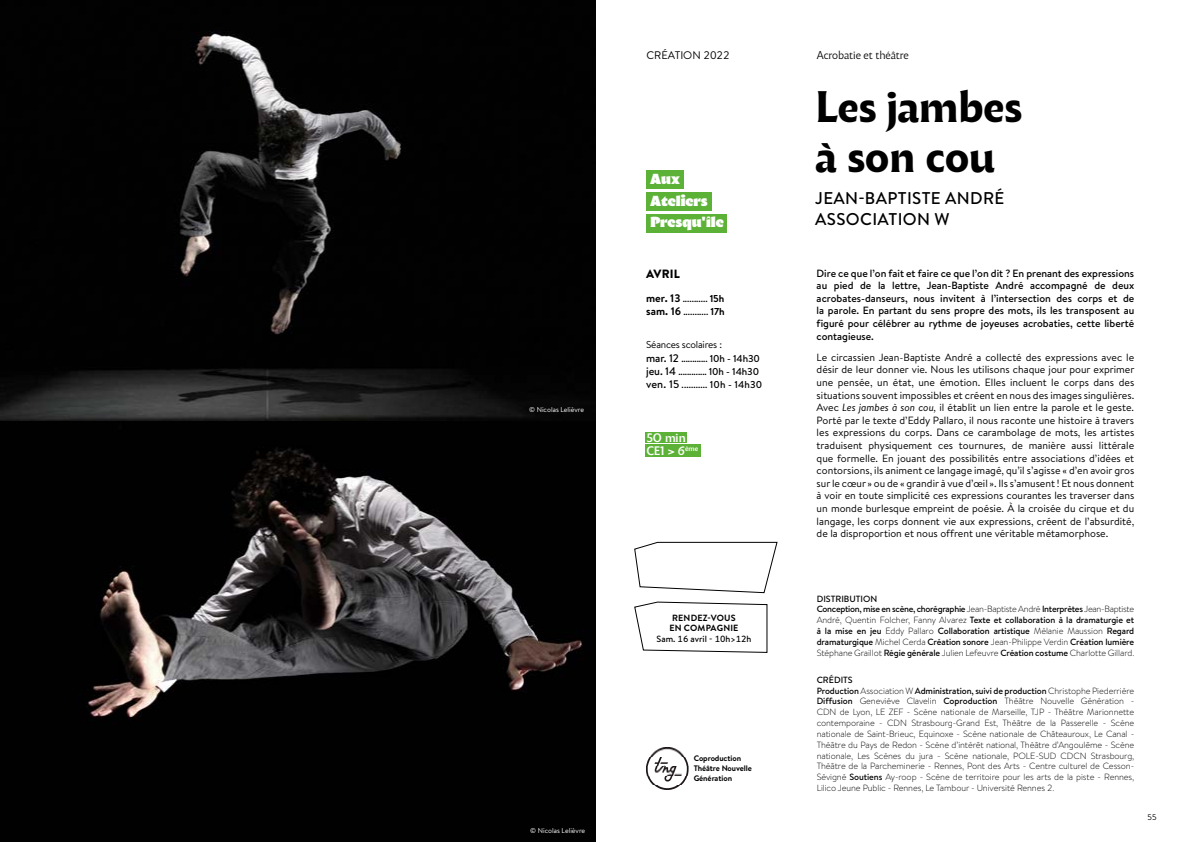
<style>
.page{position:relative;width:1191px;height:842px;background:#fff}
.page>*{position:absolute;margin:0;border:0;box-sizing:border-box;transform-origin:0 0}
.t1{font:700 42px/50.4px "Malik";color:#000}
.t2{font:500 17px/20.4px "Brandon Text";letter-spacing:.02em;color:#000}
.t3{font:14px/21.3px "Malik Heavy Display";color:#fff}
.t4{font:500 12px/12.8px "Malik";color:#fff}
.t5{font:900 12px "Brandon Text";letter-spacing:.01em;color:#000}
.t6{font:11px "Malik";color:#000}
.t7{font:11px "Brandon Text";color:#000}
.t8{font:10.5px/12.6px "Brandon Text";color:#000;text-align:justify}
.t9{font:500 10.5px/12.6px "Brandon Text";color:#000;text-align:justify}
.t10{font:10px "Brandon Text";letter-spacing:-.02em;color:#000}
.t11{font:300 9px/10.8px "Brandon Text";letter-spacing:-.01em;color:#000}
.t12{font:500 9px/10.8px "Brandon Text";letter-spacing:-.01em;color:#000}
.t13{font:700 9px/10.8px "Brandon Text";letter-spacing:.02em;color:#000;text-align:center}
.t14{font:700 8px/10px "Brandon Text";letter-spacing:-.01em;color:#000}
.t15{font:8px "Brandon Text";color:#000}
.t16{font:7px "Brandon Text";color:#fff}
.s1{font-weight:700;font-size:11px}
.s2{font-weight:700;font-size:10px}
.s3{font-size:11px}
.s4{font-size:10px}
.s5{font-style:italic}
.s6{font-weight:300}
.s7{font-weight:500}
</style>
<div class="page">
<img style="left:0;top:0;width:595px;height:842px">
<svg style="left:634px;top:541px;width:144px;height:53px"></svg>
<div style="left:646px;top:171px;width:38px;height:18px;background:#5cb237"></div>
<div style="left:646px;top:192px;width:66px;height:19px;background:#5cb237"></div>
<div style="left:646px;top:214px;width:81px;height:18px;background:#5cb237"></div>
<img style="left:646px;top:748px;width:43px;height:42px">
<div style="left:645px;top:432px;width:41px;height:11px;background:#5cb237"></div>
<div style="left:645px;top:444px;width:55px;height:13px;background:#5cb237"></div>
<svg style="left:634px;top:601px;width:134px;height:52px"></svg>
<p class="t16" style="left:529px;top:405px;width:56px">© Nicolas Lelièvre</p>
<p class="t16" style="left:530px;top:825px;width:56px">© Nicolas Lelièvre</p>
<p class="t7" style="left:646px;top:47px;width:85px">CRÉATION 2022</p>
<h3 class="t3" style="left:650px;top:168px;width:75px">Aux<br>Ateliers<br>Presqu'île</h3>
<p class="t5" style="left:646px;top:265px;width:35px">AVRIL</p>
<p class="t12" style="left:646px;top:292px;width:80px;line-height:13.2px"><span class="s1">mer. 13</span> ........... <span class="s2">15h </span><span class="s1">sam. 16</span> ........... <span class="s2">17h</span></p>
<p class="t10" style="left:646px;top:338px;width:77px">Séances scolaires :</p>
<p class="t12" style="left:646px;top:352px;width:118px;line-height:13.2px"><span class="s3">mar. 12</span> ............ <span class="s4">10h - 14h30 </span><span class="s3">jeu. 14</span> ............. <span class="s4">10h - 14h30 </span><span class="s3">ven. 15</span> ........... <span class="s4">10h - 14h30</span></p>
<p class="t4" style="left:646px;top:431px;width:53px">50 min<br>CE1 &gt; 6<sup>ème</sup></p>
<p class="t13" style="left:669px;top:612px;width:70px">RENDEZ-VOUS<br>EN COMPAGNIE</p>
<p class="t12" style="left:656px;top:633px;width:97px">Sam. 16 avril - 10h&gt;12h</p>
<p class="t14" style="left:693px;top:753px;width:60px">Coproduction<br>Théâtre Nouvelle<br>Génération</p>
<p class="t6" style="left:816px;top:48px;width:94px">Acrobatie et théâtre</p>
<h1 class="t1" style="left:815px;top:80px;width:208px">Les jambes à son cou</h1>
<h2 class="t2" style="left:815px;top:188px;width:190px">JEAN-BAPTISTE ANDRÉ<br>ASSOCIATION W</h2>
<p class="t9" style="left:816px;top:266px;width:319px">Dire ce que l’on fait et faire ce que l’on dit ? En prenant des expressions au pied de la lettre, Jean-Baptiste André accompagné de deux acrobates-danseurs, nous invitent à l’intersection des corps et de la parole. En partant du sens propre des mots, ils les transposent au figuré pour célébrer au rythme de joyeuses acrobaties, cette liberté contagieuse.</p>
<p class="t8" style="left:816px;top:350px;width:319px">Le circassien Jean-Baptiste André a collecté des expressions avec le désir de leur donner vie. Nous les utilisons chaque jour pour exprimer une pensée, un état, une émotion. Elles incluent le corps dans des situations souvent impossibles et créent en nous des images singulières.<br>Avec <span class="s5">Les jambes à son cou,</span> il établit un lien entre la parole et le geste.<br>Porté par le texte d’Eddy Pallaro, il nous raconte une histoire à travers les expressions du corps. Dans ce carambolage de mots, les artistes traduisent physiquement ces tournures, de manière aussi littérale que formelle. En jouant des possibilités entre associations d’idées et contorsions, ils animent ce langage imagé, qu’il s’agisse « d’en avoir gros sur le cœur » ou de « grandir à vue d’œil ». Ils s’amusent ! Et nous donnent à voir en toute simplicité ces expressions courantes les traverser dans un monde burlesque empreint de poésie. À la croisée du cirque et du langage, les corps donnent vie aux expressions, créent de l’absurdité, de la disproportion et nous offrent une véritable métamorphose.</p>
<p class="t12" style="left:816px;top:593px;width:319px">DISTRIBUTION<br>Conception, mise en scène, chorégraphie <span class="s6">Jean-Baptiste André</span> Interprètes <span class="s6">Jean-Baptiste André, Quentin Folcher, Fanny Alvarez</span> Texte et collaboration à la dramaturgie et à la mise en jeu <span class="s6">Eddy Pallaro</span> Collaboration artistique <span class="s6">Mélanie Maussion</span> Regard dramaturgique <span class="s6">Michel Cerda</span> Création sonore <span class="s6">Jean-Philippe Verdin</span> Création lumière <span class="s6">Stéphane Graillot</span> Régie générale <span class="s6">Julien Lefeuvre</span> Création costume <span class="s6">Charlotte Gillard.</span></p>
<p class="t11" style="left:816px;top:674px;width:319px"><span class="s7">CRÉDITS<br>Production</span> Association W <span class="s7">Administration, suivi de production</span> Christophe Piederrière <span class="s7">Diffusion</span> Geneviève Clavelin <span class="s7">Coproduction</span> Théâtre Nouvelle Génération - CDN de Lyon, LE ZEF - Scène nationale de Marseille, TJP - Théâtre Marionnette contemporaine - CDN Strasbourg-Grand Est, Théâtre de la Passerelle - Scène nationale de Saint-Brieuc, Equinoxe - Scène nationale de Châteauroux, Le Canal - Théâtre du Pays de Redon - Scène d’intérêt national, Théâtre d’Angoulême - Scène nationale, Les Scènes du jura - Scène nationale, POLE-SUD CDCN Strasbourg, Théâtre de la Parcheminerie - Rennes, Pont des Arts - Centre culturel de Cesson-Sévigné <span class="s7">Soutiens</span> Ay-roop - Scène de territoire pour les arts de la piste - Rennes, Lilico Jeune Public - Rennes, Le Tambour - Université Rennes 2.</p>
<p class="t15" style="left:1147px;top:811px;width:11px">55</p>
</div>
